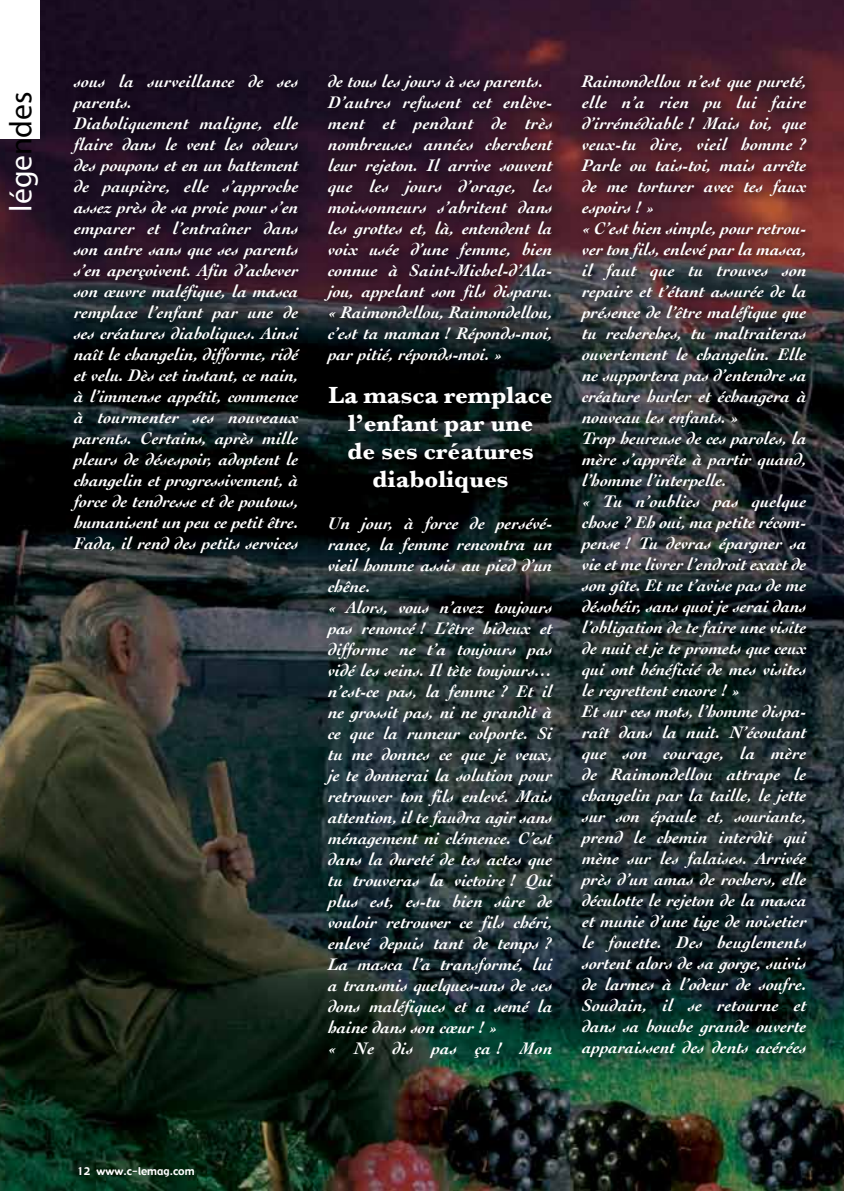
<style>
.page{position:relative;width:844px;height:1191px;background:#fff}
.page>*{position:absolute;margin:0;border:0;box-sizing:border-box;transform-origin:0 0}
.t1{font:31.5px "Myriad Pro";color:#fff}
.t2{font:700 24.5px/28px "Baskerville";color:#fff;text-align:center}
.t3{font:italic 700 17.5px/21px "Cochin";color:#fff}
.t4{font:10.5px "Gadget";color:#fff}
.s1{color:#000}
</style>
<div class="page">
<img style="left:0;top:0;width:843px;height:1191px">
<div style="left:0;top:0;width:40px;height:139px;background:#fff"></div>
<div style="left:65px;top:68px;width:246px;height:496px;background:#000;opacity:.75"></div>
<div style="left:318px;top:68px;width:246px;height:307px;background:#000;opacity:.75"></div>
<div style="left:574px;top:68px;width:244px;height:1000px;background:#000;opacity:.75"></div>
<div style="left:323px;top:379px;width:240px;height:125px;background:#000;opacity:.75"></div>
<h1 class="t1" style="left:2px;top:212px;width:122px;rotate:-90deg">lége<span class="s1">ndes</span></h1>
<p class="t3" style="left:74px;top:70px;width:226px">sous la surveillance de ses parents.<br>Diaboliquement maligne, elle flaire dans le vent les odeurs des poupons et en un battement de paupière, elle s’approche assez près de sa proie pour s’en emparer et l’entraîner dans son antre sans que ses parents s’en aperçoivent. Afin d’achever son œuvre maléfique, la masca remplace l’enfant par une de ses créatures diaboliques. Ainsi naît le changelin, difforme, ridé et velu. Dès cet instant, ce nain, à l’immense appétit, commence à tourmenter ses nouveaux parents. Certains, après mille pleurs de désespoir, adoptent le changelin et progressivement, à force de tendresse et de poutous, humanisent un peu ce petit être.<br>Fada, il rend des petits services</p>
<p class="t3" style="left:328px;top:70px;width:226px">de tous les jours à ses parents.<br>D’autres refusent cet enlève&shy;ment et pendant de très nombreuses années cherchent leur rejeton. Il arrive souvent que les jours d’orage, les moissonneurs s’abritent dans les grottes et, là, entendent la voix usée d’une femme, bien connue à Saint-Michel-d’Ala&shy;jou, appelant son fils disparu. « Raimondellou, Raimondellou, c’est ta maman ! Réponds-moi, par pitié, réponds-moi. »</p>
<p class="t3" style="left:582px;top:70px;width:226px">Raimondellou n’est que pureté, elle n’a rien pu lui faire d’irrémédiable ! Mais toi, que veux-tu dire, vieil homme ?<br>Parle ou tais-toi, mais arrête de me torturer avec tes faux espoirs ! »<br>« C’est bien simple, pour retrou&shy;ver ton fils, enlevé par la masca, il faut que tu trouves son repaire et t’étant assurée de la présence de l’être maléfique que tu recherches, tu maltraiteras ouvertement le changelin. Elle ne supportera pas d’entendre sa créature hurler et échangera à nouveau les enfants. »<br>Trop heureuse de ces paroles, la mère s’apprête à partir quand, l’homme l’interpelle.<br>« Tu n’oublies pas quelque chose ? Eh oui, ma petite récom&shy;pense ! Tu devras épargner sa vie et me livrer l’endroit exact de son gîte. Et ne t’avise pas de me désobéir, sans quoi je serai dans l’obligation de te faire une visite de nuit et je te promets que ceux qui ont bénéficié de mes visites le regrettent encore ! »<br>Et sur ces mots, l’homme dispa&shy;raît dans la nuit. N’écoutant que son courage, la mère de Raimondellou attrape le changelin par la taille, le jette sur son épaule et, souriante, prend le chemin interdit qui mène sur les falaises. Arrivée près d’un amas de rochers, elle déculotte le rejeton de la masca et munie d’une tige de noisetier le fouette. Des beuglements sortent alors de sa gorge, suivis de larmes à l’odeur de soufre.<br>Soudain, il se retourne et dans sa bouche grande ouverte apparaissent des dents acérées</p>
<h2 class="t2" style="left:328px;top:381px;width:226px">La masca remplace l’enfant par une<br>de ses créatures diaboliques</h2>
<p class="t3" style="left:328px;top:512px;width:226px">Un jour, à force de persévé&shy;rance, la femme rencontra un vieil homme assis au pied d’un chêne.<br>« Alors, vous n’avez toujours pas renoncé ! L’être hideux et difforme ne t’a toujours pas vidé les seins. Il tète toujours… n’est-ce pas, la femme ? Et il ne grossit pas, ni ne grandit à ce que la rumeur colporte. Si tu me donnes ce que je veux, je te donnerai la solution pour retrouver ton fils enlevé. Mais attention, il te faudra agir sans ménagement ni clémence. C’est dans la dureté de tes actes que tu trouveras la victoire ! Qui plus est, es-tu bien sûre de vouloir retrouver ce fils chéri, enlevé depuis tant de temps ?<br>La masca l’a transformé, lui a transmis quelques-uns de ses dons maléfiques et a semé la haine dans son cœur ! »<br>« Ne dis pas ça ! Mon</p>
<p class="t4" style="left:77px;top:1164px;width:119px">12 www.c-lemag.com</p>
</div>
